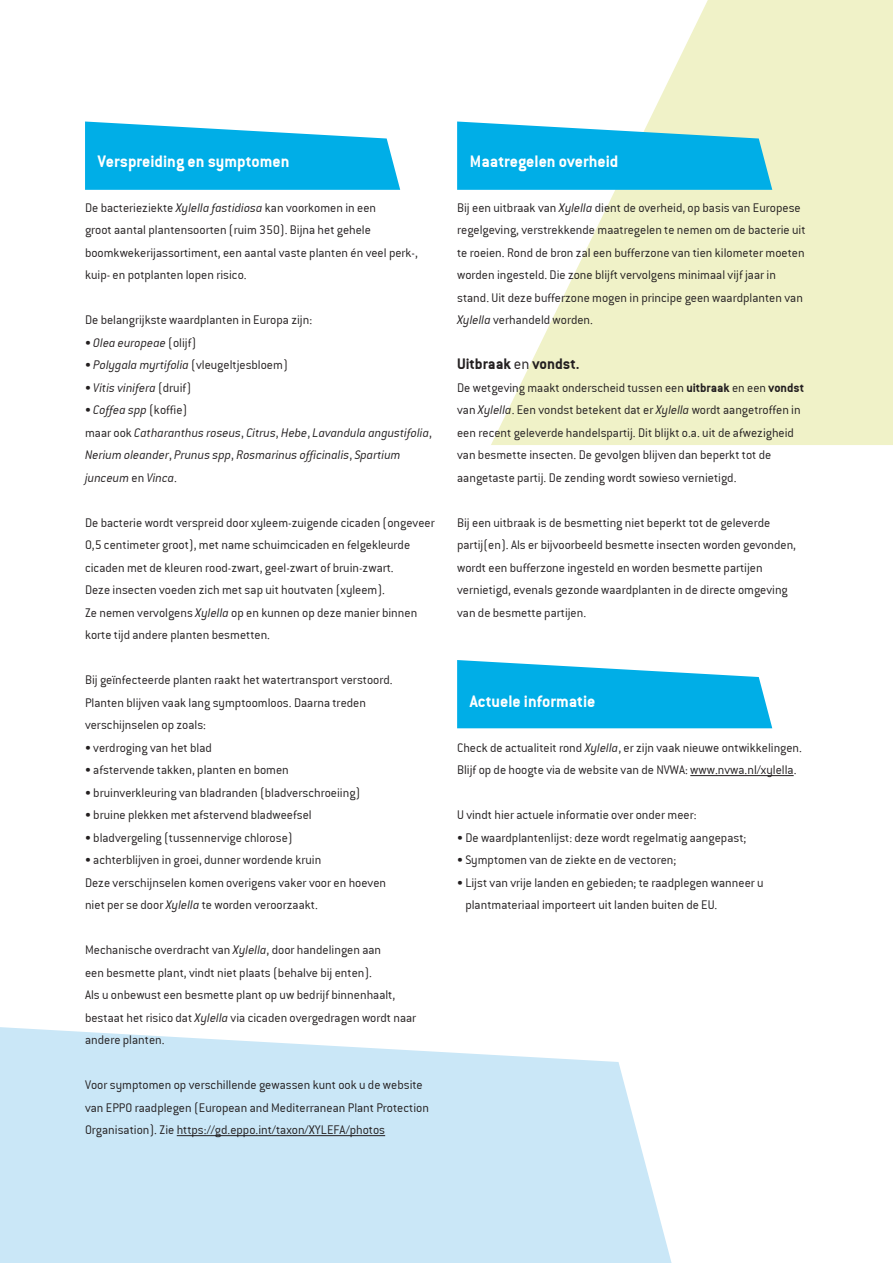
<style>
.page{position:relative;width:893px;height:1263px;background:#fff}
.page>*{position:absolute;margin:0;border:0;box-sizing:border-box;transform-origin:0 0}
.subkop{font:18px "Conduit ITCTT Bold";color:#fff}
.subkop-2{font:16.5px "Conduit ITCTT Bold";color:#231f20}
.subkop-3{font:13.5px/22.5px "Conduit ITCTT Light";color:#231f20}
.subkop-4{font:italic 13.5px/22.5px "Conduit ITCTT Light";color:#231f20}
.s1{font-style:italic}
.s2{font-style:normal}
.s3{font-family:"Conduit ITCTT Light"}
.s4{font-family:"Conduit ITCTT Bold"}
</style>
<div class="page">
<svg style="left:0;top:1027px;width:671px;height:236px;background:#cfe9f7"></svg>
<svg style="left:491px;top:0;width:402px;height:445px;fill:#f0f2c8"></svg>
<svg style="left:457px;top:122px;width:315px;height:68px;background:#21b7e5"></svg>
<svg style="left:85px;top:122px;width:315px;height:68px;background:#22b9ea"></svg>
<svg style="left:457px;top:660px;width:315px;height:68px;background:#24b9ea"></svg>
<hr style="left:177px;top:1135px;width:208px;height:1px;background:#231f20">
<hr style="left:690px;top:775px;width:104px;height:1px;background:#231f20">
<p class="subkop" style="left:98px;top:150px;width:193px">Verspreiding en symptomen</p>
<p class="subkop-3" style="left:85px;top:196px;width:334px">De bacterieziekte <span class="s1">Xylella fastidiosa</span> kan voorkomen in een<br>groot aantal plantensoorten (ruim 350). Bijna het gehele boomkwekerijassortiment, een aantal vaste planten én veel perk-, kuip- en potplanten lopen risico.</p>
<p class="subkop-3" style="left:85px;top:309px;width:229px">De belangrijkste waardplanten in Europa zijn:</p>
<p class="subkop-4" style="left:85px;top:331px;width:113px"><span class="s2">•</span> Olea europeae <span class="s2">(olijf)</span></p>
<p class="subkop-3" style="left:85px;top:354px;width:204px">• <span class="s1">Polygala myrtifolia</span> (vleugeltjesbloem)</p>
<p class="subkop-4" style="left:85px;top:376px;width:108px"><span class="s2">•</span> Vitis vinifera <span class="s2">(druif)</span></p>
<p class="subkop-3" style="left:85px;top:399px;width:104px">• <span class="s1">Coffea spp</span> (koffie)</p>
<p class="subkop-4" style="left:85px;top:421px;width:348px"><span class="s2">maar ook</span> Catharanthus roseus<span class="s2">,</span> Citrus<span class="s2">,</span> Hebe<span class="s2">,</span> Lavandula angustifolia<span class="s2">,<br></span>Nerium oleander<span class="s2">,</span> Prunus spp<span class="s2">,</span> Rosmarinus officinalis<span class="s2">,</span> Spartium junceum <span class="s2">en</span> Vinca<span class="s2">.</span></p>
<p class="subkop-3" style="left:85px;top:511px;width:351px">De bacterie wordt verspreid door xyleem-zuigende cicaden (ongeveer 0,5 centimeter groot), met name schuimcicaden en felgekleurde cicaden met de kleuren rood-zwart, geel-zwart of bruin-zwart.<br>Deze insecten voeden zich met sap uit houtvaten (xyleem).<br>Ze nemen vervolgens <span class="s1">Xylella</span> op en kunnen op deze manier binnen korte tijd andere planten besmetten.</p>
<p class="subkop-3" style="left:85px;top:669px;width:309px">Bij geïnfecteerde planten raakt het watertransport verstoord.<br>Planten blijven vaak lang symptoomloos. Daarna treden verschijnselen op zoals:</p>
<p class="subkop-3" style="left:85px;top:736px;width:128px">• verdroging van het blad</p>
<p class="subkop-3" style="left:85px;top:759px;width:205px">• afstervende takken, planten en bomen</p>
<p class="subkop-3" style="left:85px;top:781px;width:277px">• bruinverkleuring van bladranden (bladverschroeiing)</p>
<p class="subkop-3" style="left:85px;top:804px;width:228px">• bruine plekken met afstervend bladweefsel</p>
<p class="subkop-3" style="left:85px;top:826px;width:209px">• bladvergeling (tussennervige chlorose)</p>
<p class="subkop-3" style="left:85px;top:849px;width:238px">• achterblijven in groei, dunner wordende kruin</p>
<p class="subkop-3" style="left:85px;top:871px;width:303px">Deze verschijnselen komen overigens vaker voor en hoeven niet per se door <span class="s1">Xylella</span> te worden veroorzaakt.</p>
<p class="subkop-3" style="left:85px;top:939px;width:333px">Mechanische overdracht van <span class="s1">Xylella</span>, door handelingen aan<br>een besmette plant, vindt niet plaats (behalve bij enten).<br>Als u onbewust een besmette plant op uw bedrijf binnenhaalt, bestaat het risico dat <span class="s1">Xylella</span> via cicaden overgedragen wordt naar andere planten.</p>
<p class="subkop-3" style="left:85px;top:1074px;width:345px">Voor symptomen op verschillende gewassen kunt ook u de website van EPPO raadplegen (European and Mediterranean Plant Protection<br>Organisation). Zie https://gd.eppo.int/taxon/XYLEFA/photos</p>
<p class="subkop" style="left:470px;top:150px;width:150px">Maatregelen overheid</p>
<p class="subkop-3" style="left:457px;top:196px;width:350px">Bij een uitbraak van <span class="s1">Xylella</span> dient de overheid, op basis van Europese regelgeving, verstrekkende maatregelen te nemen om de bacterie uit te roeien. Rond de bron zal een bufferzone van tien kilometer moeten worden ingesteld. Die zone blijft vervolgens minimaal vijf jaar in stand. Uit deze bufferzone mogen in principe geen waardplanten van <span class="s1">Xylella</span> verhandeld worden.</p>
<p class="subkop-2" style="left:457px;top:354px;width:124px">Uitbraak <span class="s3">en</span> vondst.</p>
<p class="subkop-3" style="left:457px;top:376px;width:348px">De wetgeving maakt onderscheid tussen een <span class="s4">uitbraak</span> en een <span class="s4">vondst </span>van <span class="s1">Xylella</span>. Een vondst betekent dat er <span class="s1">Xylella</span> wordt aangetroffen in een recent geleverde handelspartij. Dit blijkt o.a. uit de afwezigheid van besmette insecten. De gevolgen blijven dan beperkt tot de aangetaste partij. De zending wordt sowieso vernietigd.</p>
<p class="subkop-3" style="left:457px;top:511px;width:340px">Bij een uitbraak is de besmetting niet beperkt tot de geleverde partij(en). Als er bijvoorbeeld besmette insecten worden gevonden, wordt een bufferzone ingesteld en worden besmette partijen vernietigd, evenals gezonde waardplanten in de directe omgeving van de besmette partijen.</p>
<p class="subkop" style="left:470px;top:690px;width:127px">Actuele informatie</p>
<p class="subkop-3" style="left:457px;top:736px;width:346px">Check de actualiteit rond <span class="s1">Xylella</span>, er zijn vaak nieuwe ontwikkelingen.<br>Blijf op de hoogte via de website van de NVWA: www.nvwa.nl/xylella.</p>
<p class="subkop-3" style="left:457px;top:804px;width:241px">U vindt hier actuele informatie over onder meer:</p>
<p class="subkop-3" style="left:457px;top:826px;width:291px">• De waardplantenlijst: deze wordt regelmatig aangepast;</p>
<p class="subkop-3" style="left:457px;top:849px;width:221px">• Symptomen van de ziekte en de vectoren;</p>
<p class="subkop-3" style="left:465px;top:871px;width:300px;text-indent:-8px">• Lijst van vrije landen en gebieden; te raadplegen wanneer u plantmateriaal importeert uit landen buiten de EU.</p>
</div>
